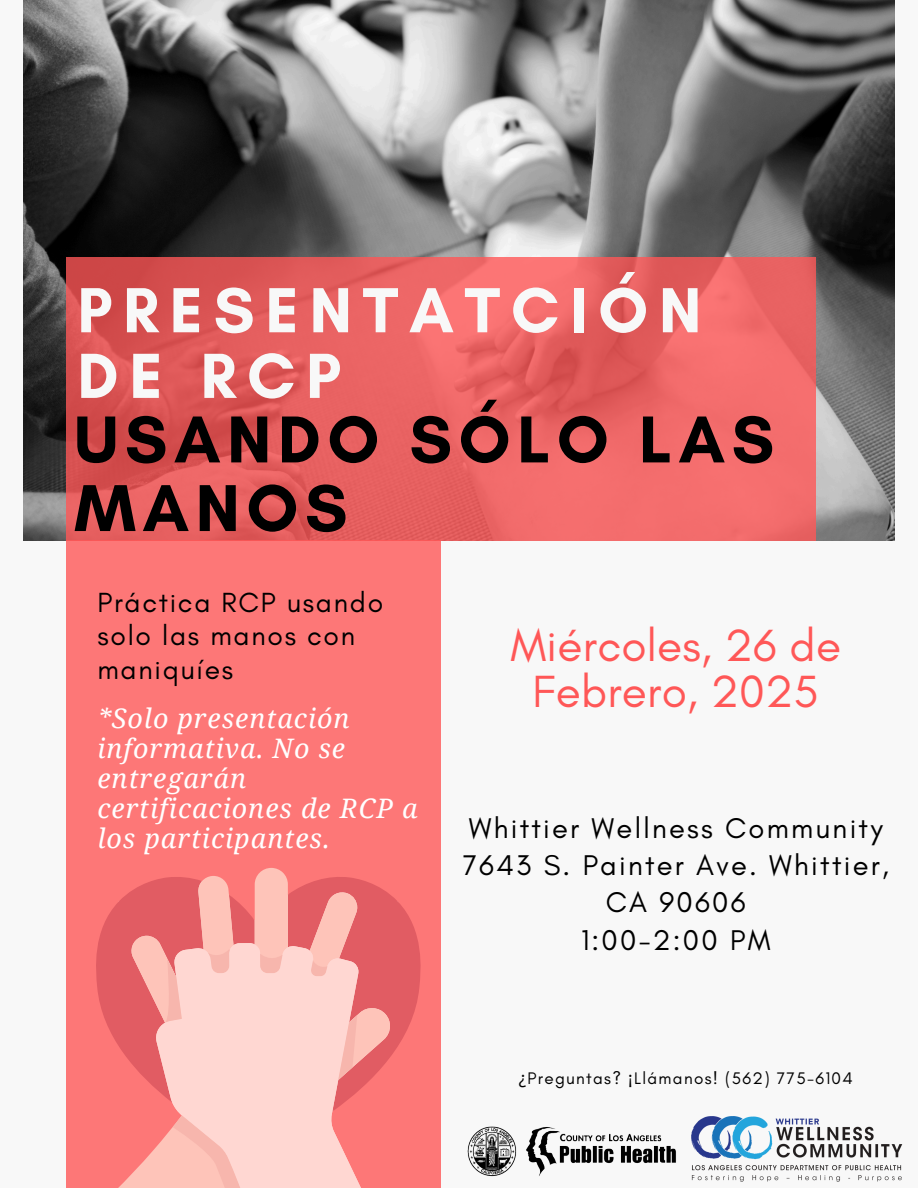
<style>
.page{position:relative;width:918px;height:1188px;background:#f8f8f8}
.page>*{position:absolute;margin:0;border:0;box-sizing:border-box;transform-origin:0 0}
.t1{font:700 67.5px/68.7px "Glacial Indifference";letter-spacing:.1em;color:#000}
.t2{font:700 64.95px/65.6px "Glacial Indifference";letter-spacing:.165em;color:#f8f8f8}
.t3{font:45.9px/46.2px "Glacial Indifference";letter-spacing:.005em;color:#ff5757;text-align:center}
.t4{font:29.1px/37.2px "Glacial Indifference";letter-spacing:.075em;color:#000;text-align:center}
.t5{font:28.2px/33.8px "Glacial Indifference";letter-spacing:.06em;color:#000}
.t6{font:italic 26.85px/29.8px "Noto Serif";letter-spacing:.035em;color:#fff}
.t7{font:17.1px "Glacial Indifference";letter-spacing:.075em;color:#000}
.s1{font-family:"Noto Sans"}
</style>
<div class="page">
<img style="left:24px;top:0;width:870px;height:541px">
<svg style="left:66px;top:257px;width:750px;height:284px;background:#e76161"></svg>
<div style="left:66px;top:541px;width:375px;height:647px;background:#fd7777"></div>
<svg style="left:96px;top:868px;width:325px;height:320px"></svg>
<img style="left:467px;top:1126px;width:209px;height:51px">
<img style="left:691px;top:1116px;width:212px;height:65px">
<h1 class="t2" style="left:77px;top:277px;width:626px">PRESENTATCIÓN<br>DE RCP</h1>
<p class="t1" style="left:74px;top:404px;width:701px">USANDO SÓLO LAS<br>MANOS</p>
<h1 class="t5" style="left:97px;top:585px;width:287px">Práctica RCP usando solo las manos con maniquíes</h1>
<p class="t6" style="left:97px;top:703px;width:322px">*Solo presentación informativa. No se entregarán certificaciones de RCP a los participantes.</p>
<h3 class="t3" style="left:510px;top:621px;width:332px">Miércoles, 26 de<br>Febrero, 2025</h3>
<p class="t4" style="left:463px;top:809px;width:428px">Whittier Wellness Community<br>7643 S. Painter Ave. Whittier,<br>CA 90606</p>
<p class="t4" style="left:581px;top:921px;width:191px">1:00-2:00 PM</p>
<h3 class="t7" style="left:519px;top:1068px;width:336px"><span class="s1">¿</span>Preguntas? <span class="s1">¡</span>Llámanos! (562) 775-6104</h3>
</div>
